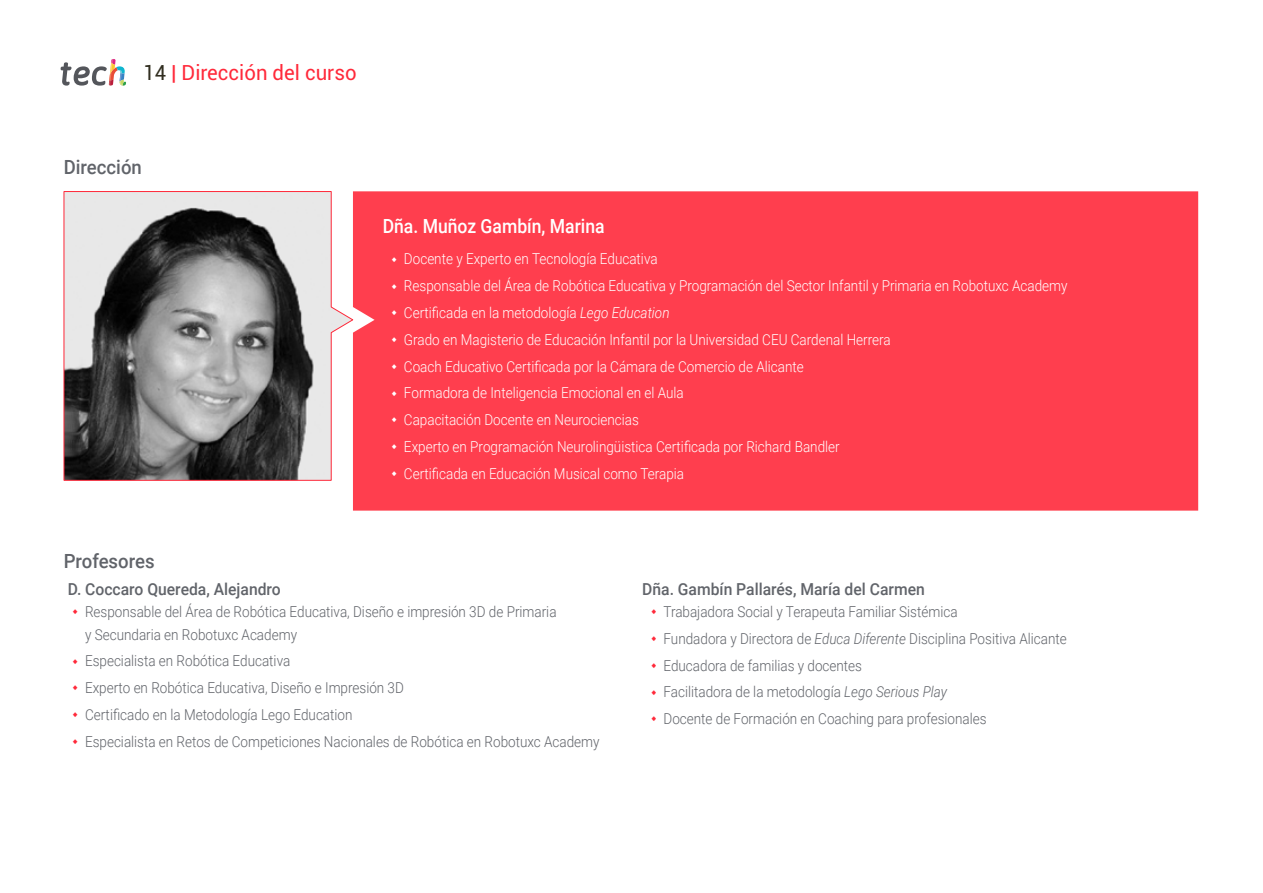
<style>
.page{position:relative;width:1263px;height:893px;background:#fff}
.page>*{position:absolute;margin:0;border:0;box-sizing:border-box;transform-origin:0 0}
.t1{font:21px "Roboto";color:#ff293a}
.t2{font:500 19.5px "Roboto";color:#fff;scale:.9 1}
.t3{font:500 19.5px "Roboto";color:#61646a;scale:.95 1}
.t4{font:500 16.5px "Roboto";color:#61646a;scale:.95 1}
.t5{font:300 15px/26.7px "Roboto";color:#61646a;scale:.9 1}
.t6{font:300 15px/26.7px "Roboto";color:#fff;scale:.9 1}
.s1{color:#312e20}
.s2{font-style:italic}
</style>
<div class="page">
<svg style="left:61px;top:59px;width:65px;height:27px"></svg>
<div style="left:353px;top:191px;width:845px;height:320px;background:#ff3e4e"></div>
<svg style="left:64px;top:191px;width:289px;height:290px;background:#8f8c8c"></svg>
<svg style="left:392px;top:257px;width:5px;height:5px"></svg>
<svg style="left:392px;top:284px;width:5px;height:5px"></svg>
<svg style="left:392px;top:310px;width:5px;height:5px"></svg>
<svg style="left:392px;top:337px;width:5px;height:5px"></svg>
<svg style="left:392px;top:364px;width:5px;height:5px"></svg>
<svg style="left:392px;top:391px;width:5px;height:5px"></svg>
<svg style="left:392px;top:417px;width:5px;height:5px"></svg>
<svg style="left:392px;top:444px;width:5px;height:5px"></svg>
<svg style="left:392px;top:471px;width:5px;height:5px"></svg>
<h1 class="t1" style="left:144px;top:57px;width:215px"><span class="s1">14</span> | Dirección del curso</h1>
<h2 class="t3" style="left:64px;top:154px;width:84px">Dirección</h2>
<h2 class="t3" style="left:64px;top:547px;width:97px">Profesores</h2>
<h2 class="t2" style="left:383px;top:212px;width:248px">Dña. Muñoz Gambín, Marina</h2>
<p class="t6" style="left:404px;top:245px;width:739px">Docente y Experto en Tecnología Educativa<br>Responsable del Área de Robótica Educativa y Programación del Sector Infantil y Primaria en Robotuxc Academy Certificada en la metodología <span class="s2">Lego Education<br></span>Grado en Magisterio de Educación Infantil por la Universidad CEU Cardenal Herrera<br>Coach Educativo Certificada por la Cámara de Comercio de Alicante<br>Formadora de Inteligencia Emocional en el Aula<br>Capacitación Docente en Neurociencias<br>Experto en Programación Neurolingüistica Certificada por Richard Bandler<br>Certificada en Educación Musical como Terapia</p>
<p class="t4" style="left:68px;top:577px;width:226px">D. Coccaro Quereda, Alejandro</p>
<p class="t5" style="left:85px;top:600px;width:525px;line-height:22.5px">Responsable del Área de Robótica Educativa, Diseño e impresión 3D de Primaria y Secundaria en Robotuxc Academy</p>
<p class="t5" style="left:85px;top:647px;width:573px">Especialista en Robótica Educativa<br>Experto en Robótica Educativa, Diseño e Impresión 3D<br>Certificado en la Metodología Lego Education<br>Especialista en Retos de Competiciones Nacionales de Robótica en Robotuxc Academy</p>
<p class="t4" style="left:642px;top:577px;width:299px">Dña. Gambín Pallarés, María del Carmen</p>
<p class="t5" style="left:663px;top:598px;width:450px">Trabajadora Social y Terapeuta Familiar Sistémica<br>Fundadora y Directora de <span class="s2">Educa Diferente</span> Disciplina Positiva Alicante Educadora de familias y docentes<br>Facilitadora de la metodología <span class="s2">Lego Serious Play<br></span>Docente de Formación en Coaching para profesionales</p>
</div>
